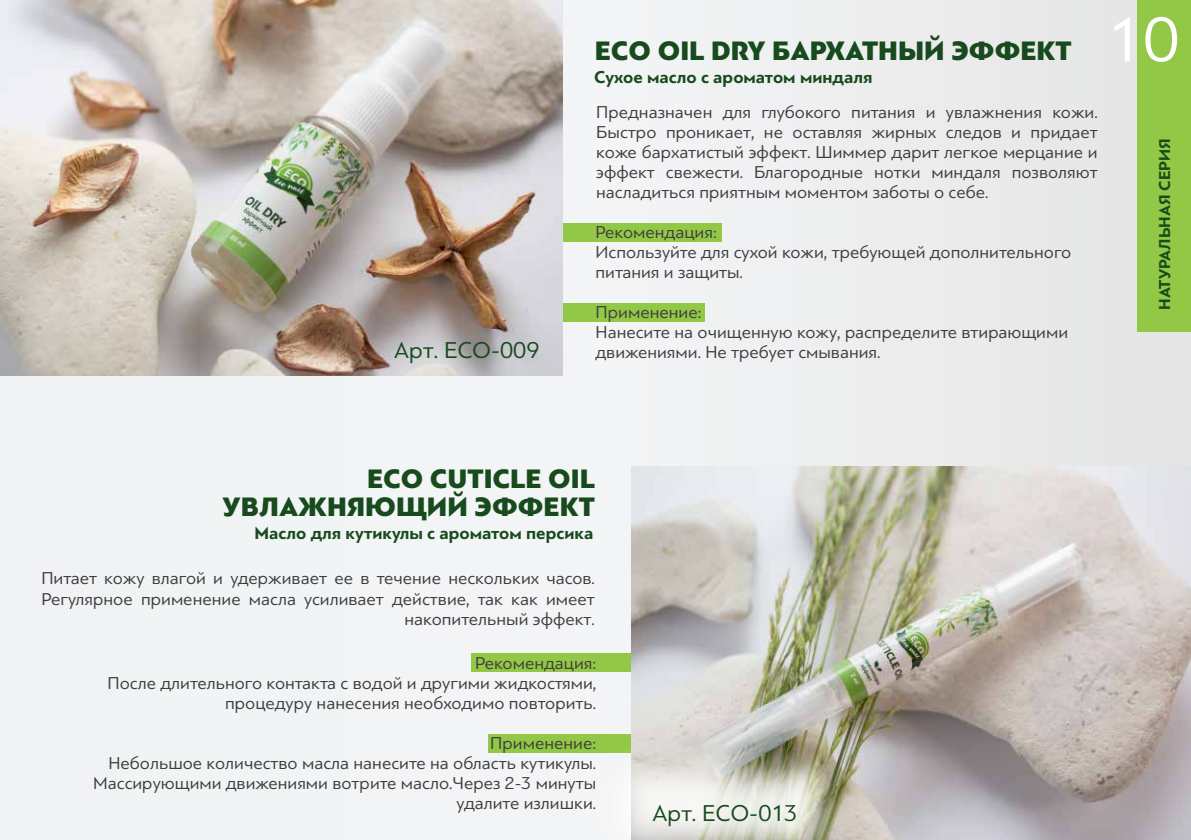
<style>
.page{position:relative;width:1191px;height:840px;background:#fff}
.page>*{position:absolute;margin:0;border:0;box-sizing:border-box;transform-origin:0 0}
.t1{font:66px "PF Bague Sans Pro";color:#fff}
.t2{font:900 28px/28px "PF Bague Sans Pro";color:#174a1c;text-align:right}
.t3{font:24px "PF Bague Sans Pro";color:#174a1c}
.t4{font:18px/20px "PF Bague Sans Pro";color:#3e3d3f;text-align:right}
.t5{font:700 18px "PF Bague Sans Pro";color:#174a1c}
.t6{font:700 16.6px "PF Bague Sans Pro";color:#174a1c}
</style>
<div class="page">
<div style="left:0;top:0;width:1191px;height:839px;background:#f1f3f4"></div>
<div style="left:559px;top:223px;width:162px;height:19px;background:#92c846"></div>
<div style="left:559px;top:303px;width:146px;height:19px;background:#92c846"></div>
<div style="left:471px;top:652px;width:160px;height:19px;background:#92c846"></div>
<div style="left:488px;top:734px;width:143px;height:18px;background:#92c846"></div>
<div style="left:1137px;top:0;width:54px;height:332px;background:#92c846"></div>
<img style="left:631px;top:466px;width:560px;height:373px">
<img style="left:548px;top:699px;width:342px;height:140px">
<img style="left:0;top:1px;width:562px;height:374px">
<h3 class="t3" style="left:394px;top:336px;width:147px">Арт. ECO-009</h3>
<h2 class="t2" style="left:595px;top:37px;width:478px">ECO OIL DRY БАРХАТНЫЙ ЭФФЕКТ</h2>
<p class="t5" style="left:594px;top:66px;width:280px">Сухое масло с ароматом миндаля</p>
<p class="t4" style="left:596px;top:102px;width:503px;text-align:justify">Предназначен для глубокого питания и увлажнения кожи.<br>Быстро проникает, не оставляя жирных следов и придает коже бархатистый эффект. Шиммер дарит легкое мерцание и эффект свежести. Благородные нотки миндаля позволяют насладиться приятным моментом заботы о себе.</p>
<p class="t4" style="left:595px;top:222px;width:477px;text-align:left">Рекомендация:<br>Используйте для сухой кожи, требующей дополнительного питания и защиты.</p>
<p class="t4" style="left:595px;top:302px;width:474px;text-align:left">Применение:<br>Нанесите на очищенную кожу, распределите втирающими движениями. Не требует смывания.</p>
<h1 class="t1" style="left:1107px;top:1px;width:74px">10</h1>
<p class="t6" style="left:1154px;top:309px;width:173px;rotate:-90deg">НАТУРАЛЬНАЯ СЕРИЯ</p>
<h2 class="t2" style="left:223px;top:464px;width:374px">ECO CUTICLE OIL<br>УВЛАЖНЯЮЩИЙ ЭФФЕКТ</h2>
<p class="t5" style="left:254px;top:522px;width:340px">Масло для кутикулы с ароматом персика</p>
<p class="t4" style="left:41px;top:568px;width:555px">Питает кожу влагой и удерживает ее в течение нескольких часов.<br>Регулярное применение масла усиливает действие, так как имеет накопительный эффект.</p>
<p class="t4" style="left:108px;top:652px;width:490px">Рекомендация:<br>После длительного контакта с водой и другими жидкостями, процедуру нанесения необходимо повторить.</p>
<p class="t4" style="left:93px;top:732px;width:504px">Применение:<br>Небольшое количество масла нанесите на область кутикулы.<br>Массирующими движениями вотрите масло. Через 2-3 минуты удалите излишки.</p>
<h3 class="t3" style="left:652px;top:798px;width:147px">Арт. ECO-013</h3>
</div>
